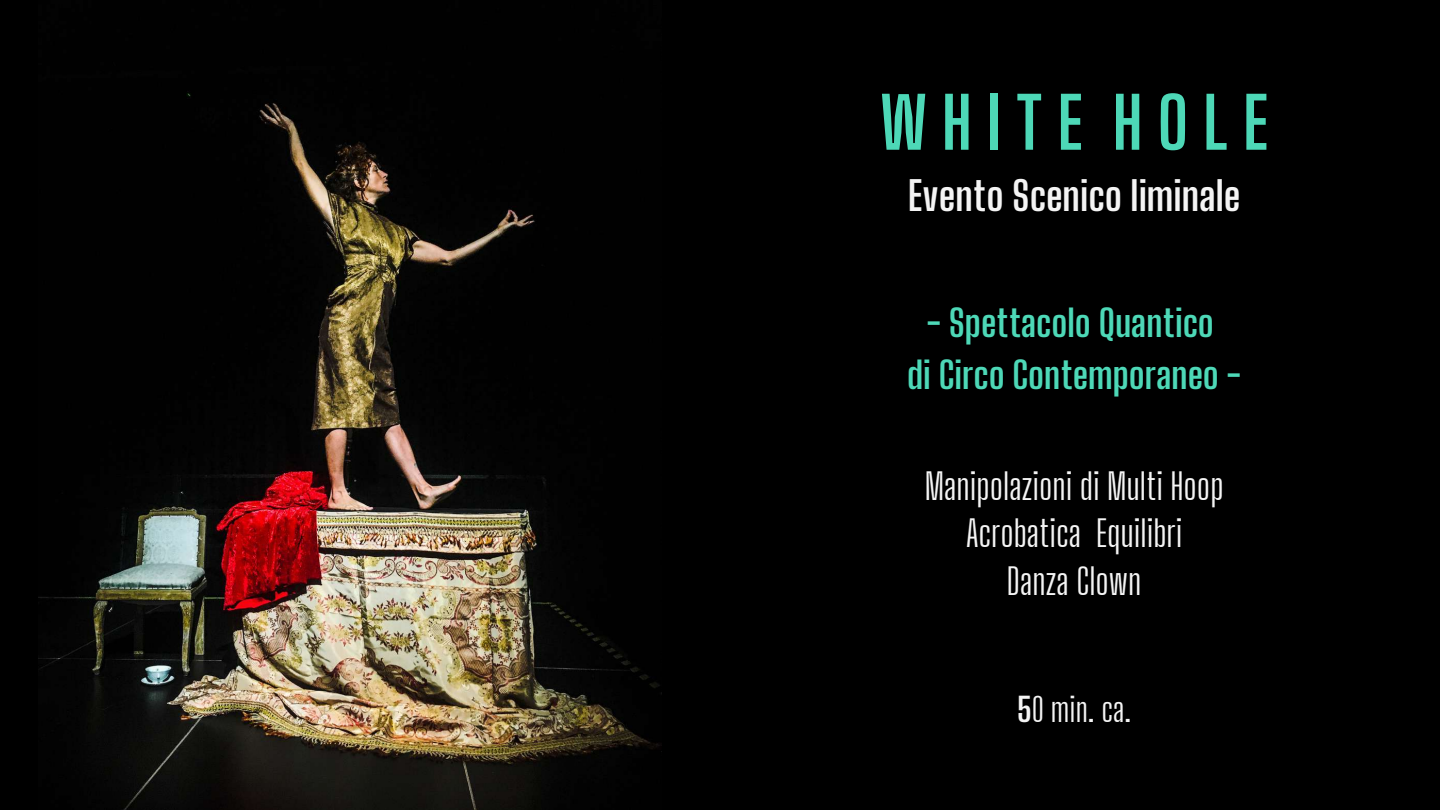
<style>
.page{position:relative;width:1440px;height:810px;background:#000}
.page>*{position:absolute;margin:0;border:0;box-sizing:border-box;transform-origin:0 0}
.t1{font:700 70px "Big Shoulders Display";letter-spacing:.215em;color:#4dd8b7}
.t2{font:700 40px "Big Shoulders Display";color:#f4f4f4}
.t3{font:700 37px/51.8px "Big Shoulders Display";color:#4dd8b7;text-align:center}
.t4{font:36px/47.4px "Big Shoulders Display";color:#f4f4f4;text-align:center}
.t5{font:33px "Big Shoulders Display";color:#f4f4f4}
.s1{font-weight:700}
</style>
<div class="page">
<img style="left:38px;top:93px;width:623px;height:717px">
<h1 class="t1" style="left:880px;top:81px;width:390px">WHITE HOLE</h1>
<p class="t2" style="left:908px;top:172px;width:333px">Evento Scenico liminale</p>
<p class="t3" style="left:907px;top:297px;width:335px">- Spettacolo Quantico<br>di Circo Contemporaneo -</p>
<p class="t4" style="left:925px;top:462px;width:300px">Manipolazioni di Multi Hoop<br>Acrobatica Equilibri<br>Danza Clown</p>
<p class="t5" style="left:1017px;top:689px;width:116px"><span class="s1">5</span>0 min. ca.</p>
</div>
